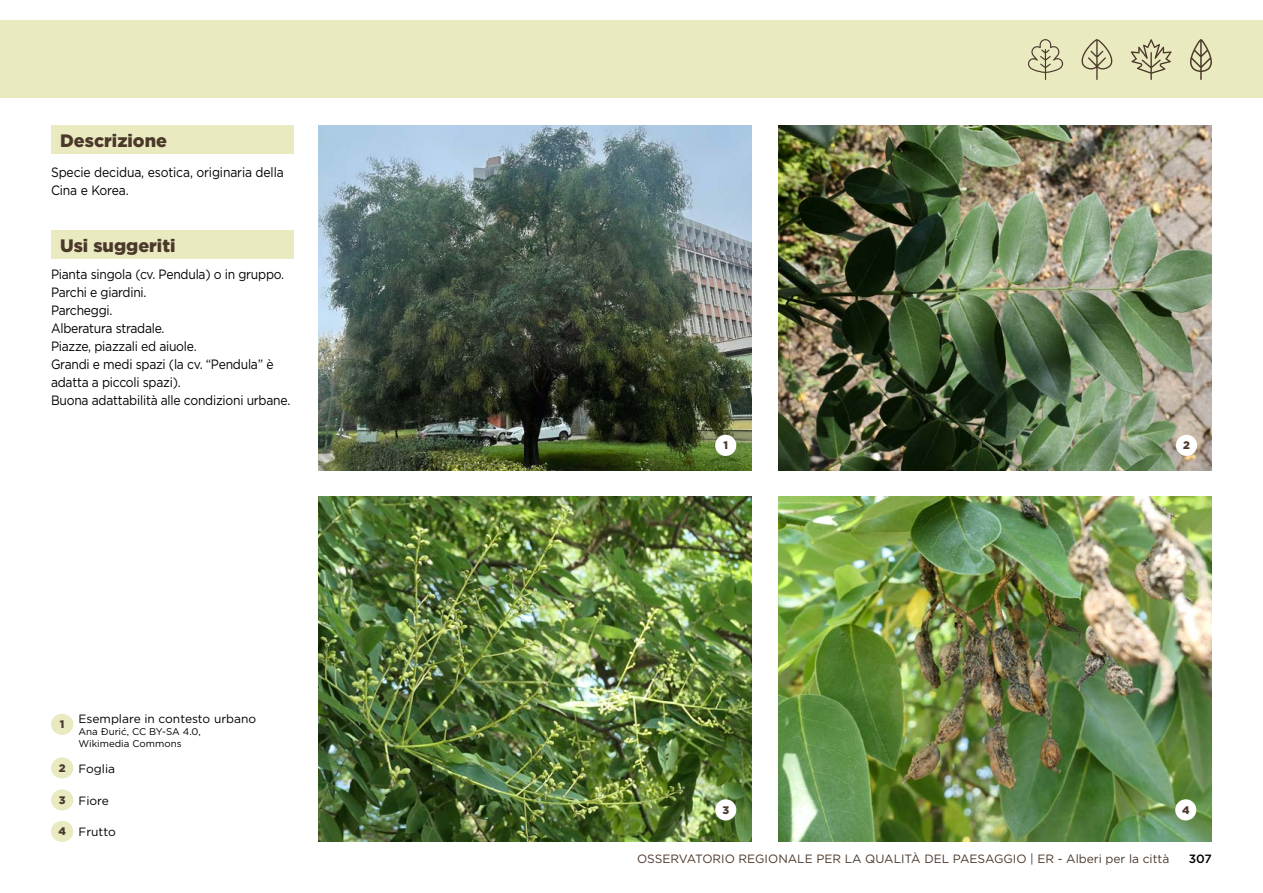
<style>
.page{position:relative;width:1263px;height:893px;background:#fff}
.page>*{position:absolute;margin:0;border:0;box-sizing:border-box;transform-origin:0 0}
.t1{font:900 18px "Gotham";color:#4b382b}
.t2{font:13.5px/18px "Gotham";letter-spacing:-.02em;color:#000;scale:.9 1}
.t3{font:12px "Gotham";color:#4b382b}
.t4{font:12px "Gotham";color:#000}
.t5{font:500 12px "Gotham";color:#000}
.t6{font:900 10.95px "Gotham";color:#4b382b}
.t7{font:9.75px/11.7px "Gotham";color:#000}
</style>
<div class="page">
<div style="left:0;top:20px;width:1263px;height:77px;background:#e9eac0"></div>
<svg style="left:1081px;top:39px;width:32px;height:41px"></svg>
<svg style="left:1131px;top:39px;width:40px;height:41px"></svg>
<svg style="left:1190px;top:39px;width:22px;height:41px"></svg>
<svg style="left:1028px;top:39px;width:35px;height:41px"></svg>
<img style="left:318px;top:497px;width:433px;height:345px">
<img style="left:779px;top:497px;width:433px;height:345px">
<div style="left:715px;top:799px;width:21px;height:21px;background:#fff;border-radius:50%"></div>
<div style="left:1175px;top:799px;width:21px;height:21px;background:#fff;border-radius:50%"></div>
<img style="left:318px;top:125px;width:433px;height:346px">
<img style="left:779px;top:125px;width:433px;height:346px">
<div style="left:715px;top:435px;width:21px;height:21px;background:#fff;border-radius:50%"></div>
<div style="left:1176px;top:435px;width:21px;height:21px;background:#fff;border-radius:50%"></div>
<div style="left:51px;top:230px;width:242px;height:29px;background:#e9eac0"></div>
<div style="left:51px;top:125px;width:242px;height:29px;background:#e9eac0"></div>
<div style="left:51px;top:821px;width:22px;height:21px;background:#e9eac0;border-radius:50%"></div>
<div style="left:51px;top:714px;width:22px;height:21px;background:#e9eac0;border-radius:50%"></div>
<div style="left:51px;top:757px;width:22px;height:21px;background:#e9eac0;border-radius:50%"></div>
<div style="left:51px;top:789px;width:22px;height:21px;background:#e9eac0;border-radius:50%"></div>
<h1 class="t1" style="left:60px;top:128px;width:108px">Descrizione</h1>
<p class="t2" style="left:51px;top:163px;width:260px">Specie decidua, esotica, originaria della<br>Cina e Korea.</p>
<h1 class="t1" style="left:60px;top:233px;width:117px">Usi suggeriti</h1>
<p class="t2" style="left:51px;top:265px;width:267px">Pianta singola (cv. Pendula) o in gruppo.<br>Parchi e giardini.<br>Parcheggi.<br>Alberatura stradale.<br>Piazze, piazzali ed aiuole.<br>Grandi e medi spazi (la cv. “Pendula” è adatta a piccoli spazi).<br>Buona adattabilità alle condizioni urbane.</p>
<p class="t6" style="left:60px;top:717px;width:6px">1</p>
<p class="t6" style="left:59px;top:760px;width:8px">2</p>
<p class="t6" style="left:59px;top:792px;width:8px">3</p>
<p class="t6" style="left:58px;top:824px;width:9px">4</p>
<p class="t4" style="left:78px;top:711px;width:179px">Esemplare in contesto urbano</p>
<p class="t7" style="left:78px;top:725px;width:124px">Ana Đurić, CC BY-SA 4.0,<br>Wikimedia Commons</p>
<p class="t4" style="left:78px;top:761px;width:38px">Foglia</p>
<p class="t4" style="left:78px;top:793px;width:32px">Fiore</p>
<p class="t4" style="left:78px;top:824px;width:39px">Frutto</p>
<p class="t6" style="left:723px;top:438px;width:6px">1</p>
<p class="t6" style="left:1183px;top:438px;width:8px">2</p>
<p class="t6" style="left:722px;top:802px;width:8px">3</p>
<p class="t6" style="left:1182px;top:802px;width:9px">4</p>
<p class="t3" style="left:637px;top:851px;width:534px">OSSERVATORIO REGIONALE PER LA QUALITÀ DEL PAESAGGIO | ER - Alberi per la città</p>
<p class="t5" style="left:1189px;top:850px;width:25px">307</p>
</div>
